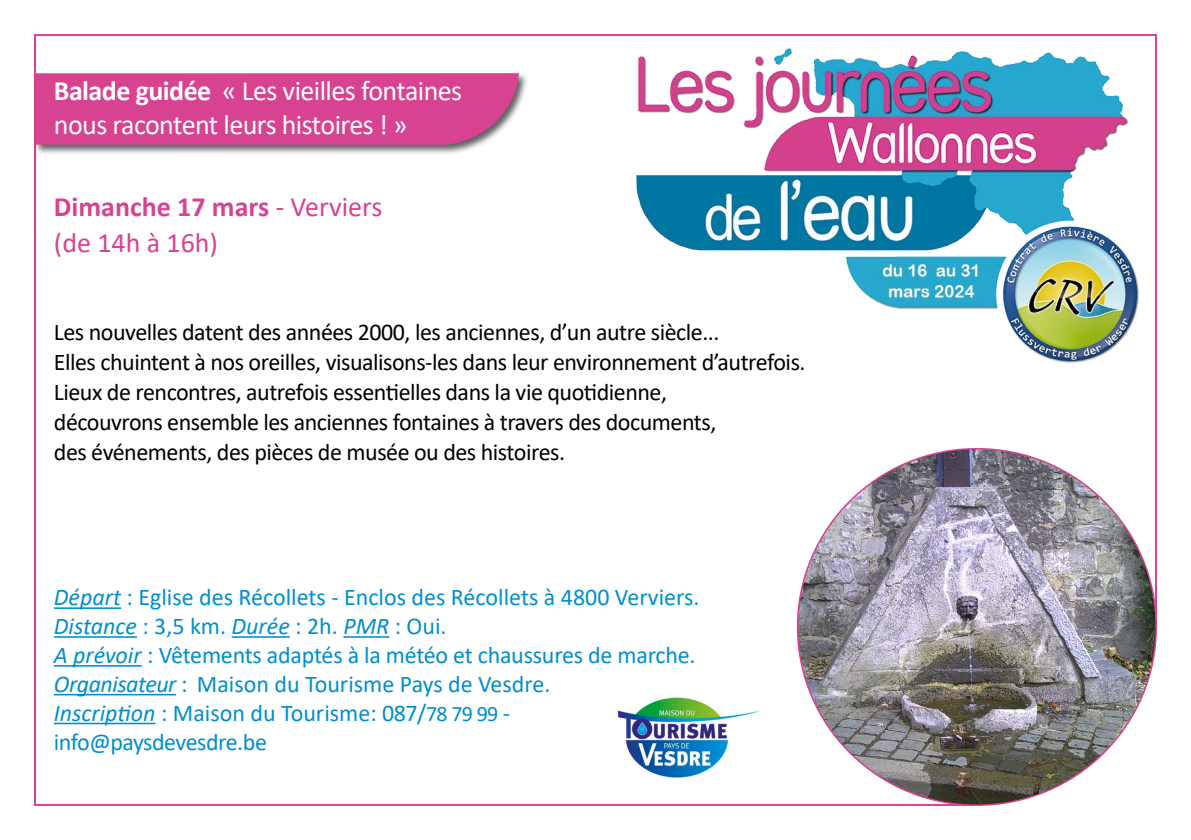
<style>
.page{position:relative;width:1191px;height:840px;background:#fff}
.page>*{position:absolute;margin:0;border:0;box-sizing:border-box;transform-origin:0 0}
.t1{font:28px/33.6px "Calibri";letter-spacing:-.02em;color:#fff}
.t2{font:28px/36px "Calibri";color:#d74291}
.t3{font:24px/30px "Calibri";letter-spacing:-.02em;color:#000}
.t4{font:24px/28.8px "Calibri";letter-spacing:-.01em;color:#008fcb}
.s1{font-weight:700}
.s2{font-style:italic}
.s3{font-size:22px}
</style>
<div class="page">
<img style="left:636px;top:48px;width:503px;height:315px">
<div style="left:33px;top:71px;width:496px;height:84px;background:#000;opacity:.62"></div>
<div style="left:36px;top:73px;width:483px;height:72px;background:#d74291"></div>
<hr style="left:54px;top:607px;width:67px;height:1px;background:#008fcb">
<hr style="left:54px;top:636px;width:83px;height:1px;background:#008fcb">
<hr style="left:231px;top:636px;width:59px;height:1px;background:#008fcb">
<hr style="left:343px;top:636px;width:46px;height:1px;background:#008fcb">
<hr style="left:54px;top:664px;width:88px;height:2px;background:#008fcb">
<hr style="left:54px;top:693px;width:122px;height:2px;background:#008fcb">
<hr style="left:54px;top:722px;width:102px;height:1px;background:#008fcb">
<img style="left:797px;top:448px;width:359px;height:356px">
<img style="left:617px;top:697px;width:144px;height:81px">
<p class="t1" style="left:54px;top:74px;width:410px"><span class="s1">Balade guidée</span> « Les vieilles fontaines nous racontent leurs histoires ! »</p>
<p class="t2" style="left:54px;top:188px;width:330px"><span class="s1">Dimanche 17 mars</span> - Verviers (de 14h à 16h)</p>
<p class="t3" style="left:54px;top:316px;width:753px">Les nouvelles datent des années 2000, les anciennes, d’un autre siècle...<br>Elles chuintent à nos oreilles, visualisons-les dans leur environnement d’autrefois.<br>Lieux de rencontres, autrefois essentielles dans la vie quotidienne,<br>découvrons ensemble les anciennes fontaines à travers des documents,<br>des événements, des pièces de musée ou des histoires.</p>
<p class="t4" style="left:54px;top:582px;width:647px"><span class="s2">Départ</span> : Eglise des Récollets - Enclos des Récollets à 4800 Verviers.<br><span class="s2">Distance</span> : 3,5 km. <span class="s2">Durée</span> : 2h. <span class="s2">PMR</span> : Oui.<br><span class="s2">A prévoir</span> : Vêtements adaptés à la météo et chaussures de marche.<br><span class="s2">Organisateur</span> : Maison du Tourisme Pays de Vesdre.<br><span class="s2">Inscription</span> : Maison du Tourisme: 087/<span class="s3">78 79 99</span> - info@paysdevesdre.be</p>
</div>
